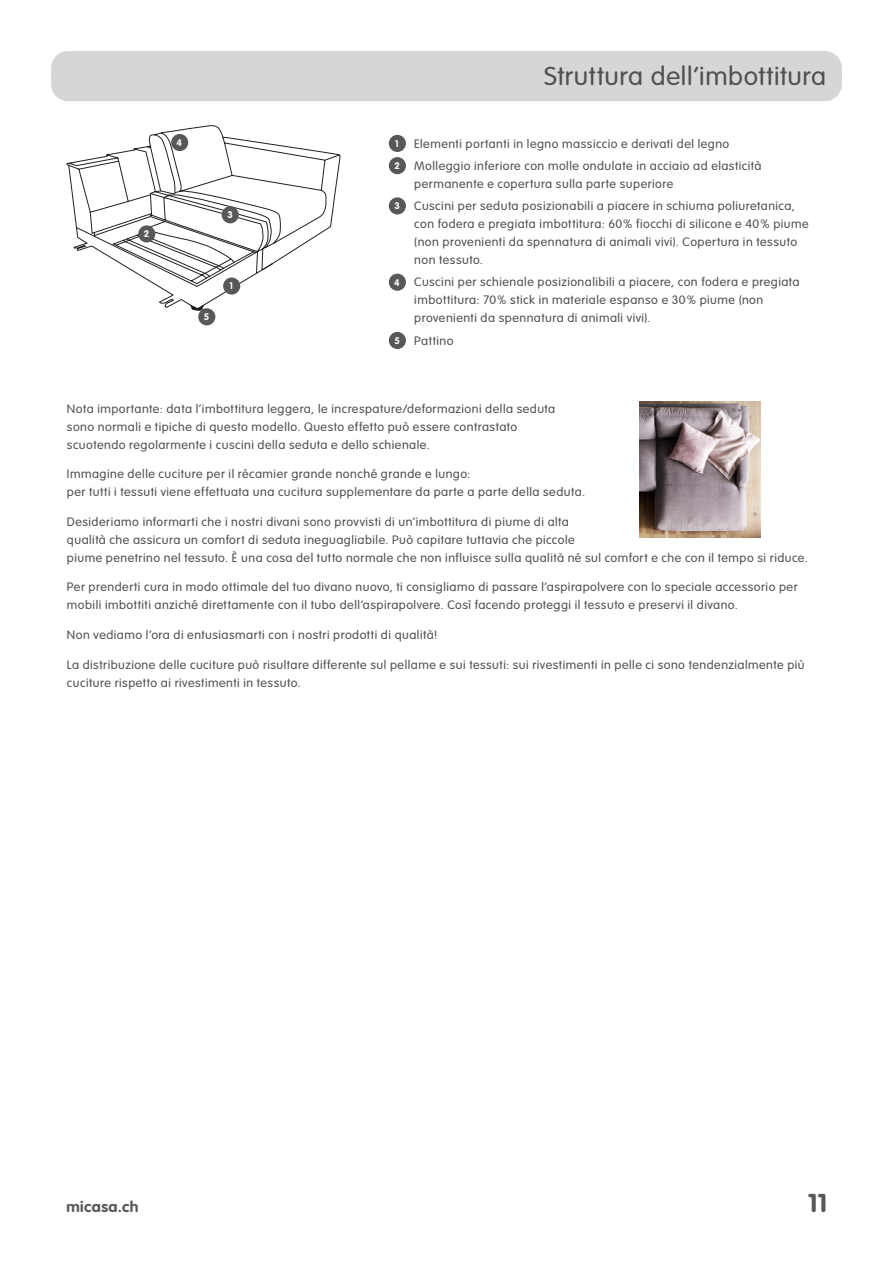
<style>
.page{position:relative;width:893px;height:1263px;background:#fff}
.page>*{position:absolute;margin:0;border:0;box-sizing:border-box;transform-origin:0 0}
.t1{font:300 25.5px "VAG Rounded Std";letter-spacing:.02em;color:#4e5051;scale:1.05 1}
.t2{font:700 25.5px "VAG Rounded Std";color:#57585a;scale:1.05 1}
.t3{font:700 15px "VAG Rounded Std";letter-spacing:.03em;color:#57585a;scale:1.05 1}
.t4{font:300 12px/18px "VAG Rounded Std";letter-spacing:.04em;color:#4e5051;scale:1.05 1}
.t5{font:700 9.45px "VAG Rounded Std";color:#fff}
.s1{font-weight:700;font-size:9.45px;color:#fff}
</style>
<div class="page">
<div style="left:51px;top:51px;width:791px;height:50px;background:#d5d7d6;border-radius:17px"></div>
<div style="left:389px;top:135px;width:17px;height:17px;background:#57585a;border-radius:50%"></div>
<div style="left:389px;top:157px;width:17px;height:17px;background:#57585a;border-radius:50%"></div>
<div style="left:389px;top:197px;width:17px;height:17px;background:#57585a;border-radius:50%"></div>
<div style="left:389px;top:274px;width:17px;height:17px;background:#57585a;border-radius:50%"></div>
<div style="left:389px;top:332px;width:17px;height:17px;background:#57585a;border-radius:50%"></div>
<svg style="left:67px;top:125px;width:273px;height:162px"></svg>
<svg style="left:159px;top:263px;width:114px;height:53px"></svg>
<div style="left:171px;top:134px;width:17px;height:17px;background:#57585a;border-radius:50%"></div>
<div style="left:198px;top:308px;width:17px;height:17px;background:#57585a;border-radius:50%"></div>
<div style="left:138px;top:225px;width:17px;height:17px;background:#57585a;border-radius:50%"></div>
<div style="left:222px;top:206px;width:17px;height:17px;background:#57585a;border-radius:50%"></div>
<div style="left:223px;top:277px;width:17px;height:18px;background:#57585a;border-radius:50%"></div>
<img style="left:640px;top:402px;width:120px;height:135px">
<p class="t5" style="left:144px;top:228px;width:7px">2</p>
<p class="t5" style="left:177px;top:137px;width:7px">4</p>
<p class="t5" style="left:227px;top:209px;width:7px">3</p>
<p class="t5" style="left:204px;top:311px;width:7px">5</p>
<p class="t5" style="left:229px;top:281px;width:5px">1</p>
<h1 class="t1" style="left:544px;top:62px;width:270px">Struttura dell’imbottitura</h1>
<p class="t4" style="left:394px;top:133px;width:351px;line-height:22.2px;text-indent:20px">Elementi portanti in legno massiccio e derivati del legno<br><span class="s1">2</span> Molleggio inferiore con molle ondulate in acciaio ad elasticità</p>
<p class="t4" style="left:394px;top:173px;width:383px;line-height:22.2px;text-indent:20px">permanente e copertura sulla parte superiore<br><span class="s1">3</span> Cuscini per seduta posizionabili a piacere in schiuma poliuretanica,</p>
<p class="t4" style="left:414px;top:215px;width:377px">con fodera e pregiata imbottitura: 60% fiocchi di silicone e 40% piume (non provenienti da spennatura di animali vivi). Copertura in tessuto non tessuto.</p>
<p class="t4" style="left:414px;top:274px;width:368px;text-indent:-20px"><span class="s1">4</span> Cuscini per schienale posizionalibili a piacere, con fodera e pregiata imbottitura: 70% stick in materiale espanso e 30% piume (non provenienti da spennatura di animali vivi).</p>
<p class="t4" style="left:394px;top:332px;width:58px"><span class="s1">5</span> Pattino</p>
<p class="t5" style="left:395px;top:138px;width:5px">1</p>
<p class="t4" style="left:67px;top:400px;width:467px">Nota importante: data l‘imbottitura leggera, le increspature/deformazioni della seduta sono normali e tipiche di questo modello. Questo effetto può essere contrastato scuotendo regolarmente i cuscini della seduta e dello schienale.</p>
<p class="t4" style="left:67px;top:465px;width:495px">Immagine delle cuciture per il récamier grande nonché grande e lungo:<br>per tutti i tessuti viene effettuata una cucitura supplementare da parte a parte della seduta.</p>
<p class="t4" style="left:67px;top:513px;width:707px">Desideriamo informarti che i nostri divani sono provvisti di un‘imbottitura di piume di alta<br>qualità che assicura un comfort di seduta ineguagliabile. Può capitare tuttavia che piccole<br>piume penetrino nel tessuto. È una cosa del tutto normale che non influisce sulla qualità né sul comfort e che con il tempo si riduce.</p>
<p class="t4" style="left:67px;top:579px;width:697px">Per prenderti cura in modo ottimale del tuo divano nuovo, ti consigliamo di passare l‘aspirapolvere con lo speciale accessorio per mobili imbottiti anziché direttamente con il tubo dell‘aspirapolvere. Così facendo proteggi il tessuto e preservi il divano.</p>
<p class="t4" style="left:67px;top:626px;width:355px">Non vediamo l‘ora di entusiasmarti con i nostri prodotti di qualità!</p>
<p class="t4" style="left:67px;top:656px;width:704px">La distribuzione delle cuciture può risultare differente sul pellame e sui tessuti: sui rivestimenti in pelle ci sono tendenzialmente più cuciture rispetto ai rivestimenti in tessuto.</p>
<p class="t3" style="left:66px;top:1198px;width:70px">micasa.ch</p>
<h1 class="t2" style="left:808px;top:1188px;width:20px">11</h1>
</div>
